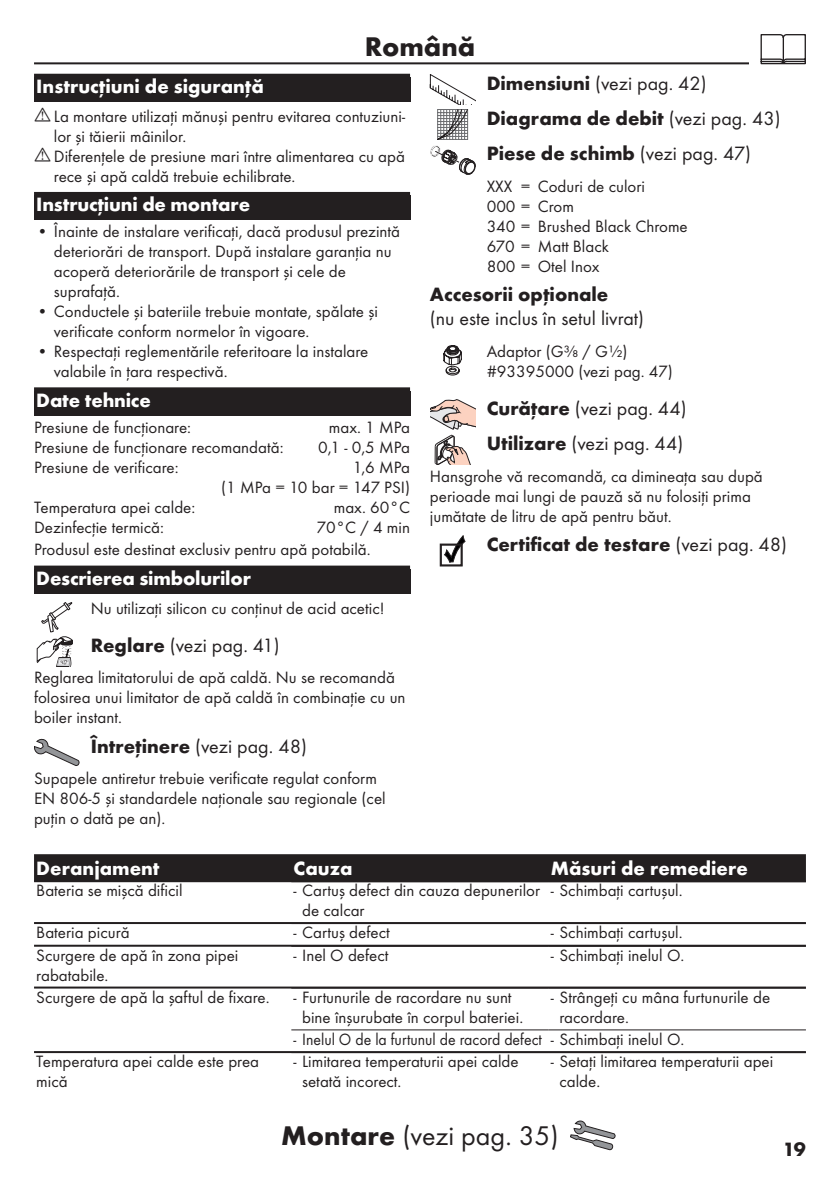
<style>
.page{position:relative;width:840px;height:1191px;background:#fff}
.page>*{position:absolute;margin:0;border:0;box-sizing:border-box;transform-origin:0 0}
.Montage_mit_Symbol_R{font:28px "Futura TOT Boo";color:#231f20}
.Sprache_Rahmenwechse{font:700 28px "Futura TOT";color:#231f20}
.Ueberschrift_Grafik{font:20px "Futura TOT Boo";color:#231f20}
.Ueberschrift_Grafik-2{font:700 20px "Futura TOT";color:#231f20}
.Ueberschrift_RO{font:700 20px "Futura TOT";letter-spacing:-.01em;color:#fff}
.Ueberschrift_nach_Gr{font:20px/24px "Futura TOT Boo";color:#231f20}
.Tabelle_Kopf_RO{font:700 20px "Futura TOT";color:#fff}
.Ueberschrift___RO{font:700 20px "Futura TOT";color:#fff}
.Normaltext_nach_Graf{font:17px/20px "Futura TOT Boo";color:#231f20}
.Techn__Daten_RO{font:17px/20px "Futura TOT Boo";color:#231f20;text-align:right}
.Tabelle_Spalte_RO{font:17px/20px "Futura TOT Boo";color:#231f20}
.Normaltext_Grafik_RO{font:17px/20px "Futura TOT Boo";color:#231f20}
.Farbe_RO{font:17px/20px "Futura TOT Boo";color:#231f20}
.Normaltext_RO{font:17px "Futura TOT Boo";color:#231f20}
.Normaltext_nach_Graf-2{font:17px "Futura TOT Boo";color:#231f20;scale:.93 1}
.s1{font-family:"Futura TOT";font-weight:700}
.s2{font-family:"Futura TOT Boo";font-weight:400}
</style>
<div class="page">
<hr style="left:34px;top:62px;width:771px;height:2px;background:#231f20">
<div style="left:748px;top:34px;width:68px;height:34px;background:#fff"></div>
<svg style="left:760px;top:34px;width:45px;height:30px"></svg>
<svg style="left:570px;top:1120px;width:45px;height:30px"></svg>
<div style="left:34px;top:74px;width:376px;height:28px;background:#231f20"></div>
<div style="left:34px;top:192px;width:376px;height:28px;background:#231f20"></div>
<div style="left:34px;top:387px;width:376px;height:28px;background:#231f20"></div>
<div style="left:34px;top:569px;width:376px;height:25px;background:#231f20"></div>
<div style="left:34px;top:565px;width:376px;height:28px;background:#231f20"></div>
<svg style="left:36px;top:602px;width:37px;height:65px"></svg>
<svg style="left:34px;top:739px;width:45px;height:27px"></svg>
<svg style="left:429px;top:74px;width:46px;height:101px"></svg>
<svg style="left:443px;top:345px;width:19px;height:30px"></svg>
<svg style="left:430px;top:399px;width:45px;height:30px"></svg>
<svg style="left:434px;top:435px;width:36px;height:30px"></svg>
<svg style="left:440px;top:536px;width:25px;height:30px"></svg>
<div style="left:34px;top:854px;width:771px;height:26px;background:#231f20"></div>
<hr style="left:34px;top:880px;width:771px;height:2px;background:#231f20">
<hr style="left:34px;top:922px;width:771px;height:2px;background:#231f20">
<hr style="left:34px;top:944px;width:771px;height:2px;background:#231f20">
<hr style="left:34px;top:986px;width:771px;height:2px;background:#231f20">
<hr style="left:291px;top:1029px;width:257px;height:1px;background:#231f20">
<hr style="left:548px;top:1029px;width:257px;height:1px;background:#231f20">
<hr style="left:34px;top:1051px;width:771px;height:2px;background:#231f20">
<p class="Sprache_Rahmenwechse" style="left:364px;top:29px;width:112px">Română</p>
<p class="Ueberschrift___RO" style="left:36px;top:74px;width:229px">Instrucţiuni de siguranţă</p>
<p class="Normaltext_nach_Graf" style="left:54px;top:106px;width:352px">La montare utilizaţi mănuşi pentru evitarea contuziuni&shy;lor şi tăierii mâinilor.</p>
<p class="Normaltext_nach_Graf" style="left:54px;top:146px;width:352px">Diferenţele de presiune mari între alimentarea cu apă rece şi apă caldă trebuie echilibrate.</p>
<p class="Ueberschrift_RO" style="left:36px;top:192px;width:215px">Instrucţiuni de montare</p>
<p class="Normaltext_nach_Graf" style="left:54px;top:221px;width:347px;text-indent:-17px">• Înainte de instalare verificaţi, dacă produsul prezintă deteriorări de transport. După instalare garanţia nu acoperă deteriorările de transport şi cele de suprafaţă.</p>
<p class="Normaltext_nach_Graf" style="left:54px;top:301px;width:325px;text-indent:-17px">• Conductele şi bateriile trebuie montate, spălate şi verificate conform normelor în vigoare.</p>
<p class="Normaltext_nach_Graf" style="left:54px;top:341px;width:316px;text-indent:-17px">• Respectaţi reglementările referitoare la instalare valabile în ţara respectivă.</p>
<p class="Ueberschrift_RO" style="left:36px;top:388px;width:116px">Date tehnice</p>
<p class="Techn__Daten_RO" style="left:34px;top:417px;width:158px">Presiune de funcţionare:</p>
<p class="Techn__Daten_RO" style="left:329px;top:417px;width:83px">max. 1 MPa</p>
<p class="Techn__Daten_RO" style="left:34px;top:437px;width:251px">Presiune de funcţionare recomandată:</p>
<p class="Techn__Daten_RO" style="left:318px;top:437px;width:93px">0,1 - 0,5 MPa</p>
<p class="Techn__Daten_RO" style="left:34px;top:457px;width:146px">Presiune de verificare:</p>
<p class="Techn__Daten_RO" style="left:221px;top:457px;width:190px">1,6 MPa<br>(1 MPa = 10 bar = 147 PSI)</p>
<p class="Techn__Daten_RO" style="left:34px;top:497px;width:163px">Temperatura apei calde:</p>
<p class="Techn__Daten_RO" style="left:333px;top:497px;width:78px">max. 60°C</p>
<p class="Techn__Daten_RO" style="left:34px;top:517px;width:131px">Dezinfecţie termică:</p>
<p class="Techn__Daten_RO" style="left:316px;top:517px;width:95px">70°C / 4 min</p>
<p class="Normaltext_RO" style="left:34px;top:539px;width:338px">Produsul este destinat exclusiv pentru apă potabilă.</p>
<p class="Ueberschrift_RO" style="left:36px;top:566px;width:216px">Descrierea simbolurilor</p>
<p class="Normaltext_Grafik_RO" style="left:91px;top:598px;width:295px">Nu utilizaţi silicon cu conţinut de acid acetic!</p>
<p class="Ueberschrift_Grafik" style="left:91px;top:633px;width:190px"><span class="s1">Reglare</span> (vezi pag. 41)</p>
<p class="Normaltext_nach_Graf" style="left:34px;top:667px;width:373px">Reglarea limitatorului de apă caldă. Nu se recomandă folosirea unui limitator de apă caldă în combinaţie cu un boiler instant.</p>
<p class="Ueberschrift_Grafik" style="left:91px;top:734px;width:217px"><span class="s1">Întreţinere</span> (vezi pag. 48)</p>
<p class="Normaltext_nach_Graf" style="left:34px;top:768px;width:353px">Supapele antiretur trebuie verificate regulat conform<br>EN 806-5 şi standardele naţionale sau regionale (cel puţin o dată pe an).</p>
<p class="Ueberschrift_Grafik" style="left:486px;top:71px;width:221px"><span class="s1">Dimensiuni</span> (vezi pag. 42)</p>
<p class="Ueberschrift_Grafik-2" style="left:486px;top:106px;width:295px">Diagrama de debit <span class="s2">(vezi pag. 43)</span></p>
<p class="Ueberschrift_Grafik-2" style="left:486px;top:141px;width:266px">Piese de schimb <span class="s2">(vezi pag. 47)</span></p>
<p class="Farbe_RO" style="left:486px;top:176px;width:202px">XXX = Coduri de culori<br>000 = Crom<br>340 = Brushed Black Chrome<br>670 = Matt Black<br>800 = Otel Inox</p>
<p class="Ueberschrift_nach_Gr" style="left:429px;top:282px;width:215px"><span class="s1">Accesorii opţionale<br></span>(nu este inclus în setul livrat)</p>
<p class="Normaltext_Grafik_RO" style="left:486px;top:341px;width:187px">Adaptor (G⅜ / G½) #93395000 (vezi pag. 47)</p>
<p class="Ueberschrift_Grafik" style="left:486px;top:396px;width:201px"><span class="s1">Curăţare</span> (vezi pag. 44)</p>
<p class="Ueberschrift_Grafik" style="left:486px;top:431px;width:198px"><span class="s1">Utilizare</span> (vezi pag. 44)</p>
<p class="Normaltext_nach_Graf" style="left:429px;top:466px;width:334px">Hansgrohe vă recomandă, ca dimineaţa sau după perioade mai lungi de pauză să nu folosiţi prima jumătate de litru de apă pentru băut.</p>
<p class="Ueberschrift_Grafik-2" style="left:486px;top:532px;width:302px">Certificat de testare <span class="s2">(vezi pag. 48)</span></p>
<p class="Tabelle_Kopf_RO" style="left:36px;top:855px;width:125px">Deranjament</p>
<p class="Tabelle_Kopf_RO" style="left:293px;top:855px;width:60px">Cauza</p>
<p class="Tabelle_Kopf_RO" style="left:550px;top:855px;width:198px">Măsuri de remediere</p>
<p class="Tabelle_Spalte_RO" style="left:36px;top:880px;width:148px">Bateria se mişcă dificil</p>
<p class="Normaltext_nach_Graf" style="left:302px;top:880px;width:239px;text-indent:-9px">- Cartuş defect din cauza depunerilor de calcar</p>
<p class="Normaltext_nach_Graf" style="left:550px;top:880px;width:133px">- Schimbaţi cartuşul.</p>
<p class="Tabelle_Spalte_RO" style="left:36px;top:922px;width:95px">Bateria picură</p>
<p class="Normaltext_nach_Graf" style="left:293px;top:922px;width:98px">- Cartuş defect</p>
<p class="Normaltext_nach_Graf" style="left:550px;top:922px;width:133px">- Schimbaţi cartuşul.</p>
<p class="Tabelle_Spalte_RO" style="left:36px;top:945px;width:203px">Scurgere de apă în zona pipei rabatabile.</p>
<p class="Normaltext_nach_Graf" style="left:293px;top:945px;width:96px">- Inel O defect</p>
<p class="Normaltext_nach_Graf" style="left:550px;top:945px;width:135px">- Schimbaţi inelul O.</p>
<p class="Tabelle_Spalte_RO" style="left:36px;top:987px;width:235px">Scurgere de apă la şaftul de fixare.</p>
<p class="Normaltext_nach_Graf" style="left:302px;top:987px;width:222px;text-indent:-9px">- Furtunurile de racordare nu sunt bine înşurubate în corpul bateriei.</p>
<p class="Normaltext_nach_Graf" style="left:559px;top:987px;width:212px;text-indent:-9px">- Strângeţi cu mâna furtunurile de racordare.</p>
<p class="Normaltext_nach_Graf-2" style="left:293px;top:1028px;width:268px">- Inelul O de la furtunul de racord defect</p>
<p class="Normaltext_nach_Graf" style="left:550px;top:1028px;width:135px">- Schimbaţi inelul O.</p>
<p class="Tabelle_Spalte_RO" style="left:36px;top:1051px;width:224px">Temperatura apei calde este prea mică</p>
<p class="Normaltext_nach_Graf" style="left:302px;top:1051px;width:218px;text-indent:-9px">- Limitarea temperaturii apei calde setată incorect.</p>
<p class="Normaltext_nach_Graf" style="left:559px;top:1051px;width:215px;text-indent:-9px">- Setaţi limitarea temperaturii apei calde.</p>
<p class="Montage_mit_Symbol_R" style="left:281px;top:1119px;width:279px"><span class="s1">Montare</span> (vezi pag. 35)</p>
<p class="Ueberschrift_Grafik-2" style="left:782px;top:1136px;width:25px">19</p>
</div>
